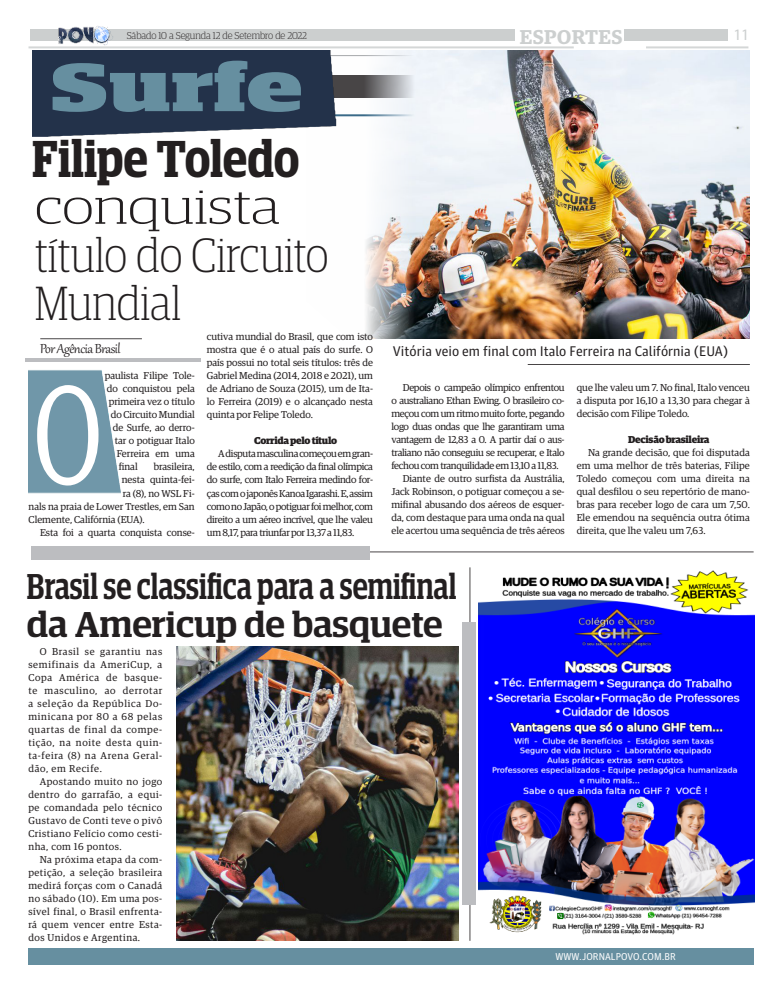
<style>
.page{position:relative;width:783px;height:993px;background:#fff}
.page>*{position:absolute;margin:0;border:0;box-sizing:border-box;transform-origin:0 0}
.Texto_interno_comum{font:140px "Guardian Egyptian";color:#fff;scale:.7 1}
.Título_-_2_colunas{font:900 68px "Guardian Egyptian Display";color:#668fa0;scale:1.53 1}
.Título_-_2_colunas-2{font:600 52px "Guardian Egyptian Display";letter-spacing:-.005em;color:#231f20;scale:.9 1}
.Título_-_2_colunas-3{font:300 48px "Guardian Egyptian Display";color:#231f20;scale:.93 1}
.Título_-_2_colunas-4{font:300 48px "Guardian Egyptian Display";color:#231f20;scale:1.3 1}
.Título_-_2_colunas-5{font:500 36px/38px "Guardian Egyptian Display";color:#231f20;scale:.82 1}
.Título_-_2_colunas-6{font:600 20px "Guardian Egyptian";letter-spacing:.02em;color:#cccfcf}
.Texto_interno_comum-2{font:16px "Gabriola";letter-spacing:-.03em;color:#231f20}
.Título_-_2_colunas-7{font:16px "Myriad Pro";color:#cccfcf}
.Título_-_2_colunas-8{font:14px "Guardian Agate Sans G1 D Regular";color:#231f20}
.Texto_interno_comum-3{font:10px/13px "Guardian Egyptian";color:#231f20;text-align:justify}
.Título_-_2_colunas-9{font:300 10px "Guardian Egyptian Display";color:#231f20}
.Texto_interno_comum-4{font:900 10px "Guardian Egyptian";letter-spacing:-.03em;color:#231f20}
.Título_-_2_colunas-10{font:10px "Guardian Agate Sans G1 D Regular";color:#fff}
</style>
<div class="page">
<div style="left:30px;top:29px;width:485px;height:12px;background:#cccfcf"></div>
<div style="left:624px;top:29px;width:103px;height:12px;background:#cccfcf"></div>
<hr style="left:646px;top:46px;width:102px;height:2px;background:#cccfcf">
<hr style="left:28px;top:46px;width:545px;height:2px;background:#cccfcf">
<img style="left:28px;top:26px;width:88px;height:23px">
<div style="left:28px;top:947px;width:725px;height:17px;background:#668fa0"></div>
<hr style="left:33px;top:551px;width:720px;height:1px;background:#231f20">
<div style="left:31px;top:546px;width:338px;height:14px;background:#bcbdc0"></div>
<div style="left:32px;top:50px;width:383px;height:87px;background:#23324a"></div>
<img style="left:307px;top:51px;width:442px;height:288px">
<hr style="left:527px;top:364px;width:222px;height:1px;background:#231f20">
<img style="left:29px;top:361px;width:92px;height:133px">
<hr style="left:26px;top:358px;width:175px;height:3px;background:#bcbdc0">
<hr style="left:40px;top:338px;width:102px;height:1px;background:#231f20">
<img style="left:478px;top:570px;width:276px;height:365px">
<img style="left:176px;top:646px;width:282px;height:294px">
<hr style="left:469px;top:567px;width:1px;height:373px;background:#231f20">
<div style="left:461px;top:622px;width:14px;height:281px;background:#bcbdc0"></div>
<p class="Título_-_2_colunas-9" style="left:127px;top:30px;width:181px">Sábado 10 a Segunda 12 de Setembro de 2022</p>
<p class="Título_-_2_colunas-6" style="left:519px;top:22px;width:104px">ESPORTES</p>
<p class="Título_-_2_colunas-7" style="left:733px;top:25px;width:17px">11</p>
<p class="Título_-_2_colunas" style="left:50px;top:50px;width:166px">Surfe</p>
<p class="Título_-_2_colunas-2" style="left:32px;top:130px;width:299px">Filipe Toledo</p>
<p class="Título_-_2_colunas-4" style="left:35px;top:182px;width:190px">conquista</p>
<p class="Título_-_2_colunas-3" style="left:35px;top:230px;width:317px">título do Circuito</p>
<p class="Título_-_2_colunas-3" style="left:35px;top:278px;width:159px">Mundial</p>
<p class="Texto_interno_comum-2" style="left:40px;top:338px;width:82px">Por Agência Brasil</p>
<p class="Texto_interno_comum-3" style="left:105px;top:368px;width:92px">paulista Filipe Tole-</p>
<p class="Texto_interno_comum-3" style="left:107px;top:381px;width:90px">do conquistou pela</p>
<p class="Texto_interno_comum-3" style="left:109px;top:394px;width:87px">primeira vez o título</p>
<p class="Texto_interno_comum-3" style="left:111px;top:407px;width:86px">do Circuito Mundial</p>
<p class="Texto_interno_comum-3" style="left:113px;top:420px;width:84px">de Surfe, ao derro-</p>
<p class="Texto_interno_comum-3" style="left:115px;top:433px;width:81px">tar o potiguar Italo</p>
<p class="Texto_interno_comum-3" style="left:117px;top:446px;width:80px">Ferreira em uma</p>
<p class="Texto_interno_comum-3" style="left:119px;top:459px;width:20px">final</p>
<p class="Texto_interno_comum-3" style="left:154px;top:459px;width:43px">brasileira,</p>
<p class="Texto_interno_comum-3" style="left:122px;top:472px;width:75px">nesta quinta-fei-</p>
<p class="Texto_interno_comum-3" style="left:123px;top:485px;width:74px">ra (8), no WSL Fi-</p>
<p class="Texto_interno_comum-3" style="left:29px;top:498px;width:168px">nals na praia de Lower Trestles, em San</p>
<p class="Texto_interno_comum-3" style="left:29px;top:511px;width:118px">Clemente, Califórnia (EUA).</p>
<p class="Texto_interno_comum-3" style="left:40px;top:524px;width:156px">Esta foi a quarta conquista conse-</p>
<p class="Texto_interno_comum" style="left:34px;top:339px;width:97px">O</p>
<p class="Texto_interno_comum-3" style="left:207px;top:329px;width:168px">cutiva mundial do Brasil, que com isto mostra que é o atual país do surfe. O país possui no total seis títulos: três de Gabriel Medina (2014, 2018 e 2021), um de Adriano de Souza (2015), um de Ita&shy;lo Ferreira (2019) e o alcançado nesta quinta por Felipe Toledo.</p>
<p class="Texto_interno_comum-4" style="left:254px;top:433px;width:85px">Corrida pelo título</p>
<p class="Texto_interno_comum-3" style="left:207px;top:446px;width:168px;text-indent:11px">A disputa masculina começou em gran&shy;de estilo, com a reedição da final olímpica do surfe, com Italo Ferreira medindo for&shy;ças com o japonês Kanoa Igarashi. E, assim como no Japão, o potiguar foi melhor, com direito a um aéreo incrível, que lhe valeu um 8,17, para triunfar por 13,37 a 11,83.</p>
<p class="Título_-_2_colunas-8" style="left:393px;top:341px;width:336px">Vitória veio em final com Italo Ferreira na Califórnia (EUA)</p>
<p class="Texto_interno_comum-3" style="left:391px;top:380px;width:175px;text-indent:11px">Depois o campeão olímpico enfrentou o australiano Ethan Ewing. O brasileiro co&shy;meçou com um ritmo muito forte, pegando logo duas ondas que lhe garantiram uma vantagem de 12,83 a 0. A partir daí o aus&shy;traliano não conseguiu se recuperar, e Italo fechou com tranquilidade em 13,10 a 11,83.</p>
<p class="Texto_interno_comum-3" style="left:391px;top:471px;width:175px;text-indent:11px">Diante de outro surfista da Austrália, Jack Robinson, o potiguar começou a se&shy;mifinal abusando dos aéreos de esquer&shy;da, com destaque para uma onda na qual ele acertou uma sequência de três aéreos</p>
<p class="Texto_interno_comum-3" style="left:576px;top:380px;width:175px">que lhe valeu um 7. No final, Italo venceu a disputa por 16,10 a 13,30 para chegar à decisão com Filipe Toledo.</p>
<p class="Texto_interno_comum-4" style="left:628px;top:431px;width:83px">Decisão brasileira</p>
<p class="Texto_interno_comum-3" style="left:576px;top:445px;width:175px;text-indent:11px">Na grande decisão, que foi disputada em uma melhor de três baterias, Filipe Toledo começou com uma direita na qual desfilou o seu repertório de mano&shy;bras para receber logo de cara um 7,50.<br>Ele emendou na sequência outra ótima direita, que lhe valeu um 7,63.</p>
<p class="Título_-_2_colunas-5" style="left:27px;top:567px;width:525px">Brasil se classifica para a semifinal da Americup de basquete</p>
<p class="Texto_interno_comum-3" style="left:28px;top:644px;width:135px;text-indent:11px">O Brasil se garantiu nas semifinais da AmeriCup, a Copa América de basque&shy;te masculino, ao derrotar a seleção da República Do&shy;minicana por 80 a 68 pelas quartas de final da compe&shy;tição, na noite desta quin&shy;ta-feira (8) na Arena Geral&shy;dão, em Recife.</p>
<p class="Texto_interno_comum-3" style="left:28px;top:774px;width:135px;text-indent:11px">Apostando muito no jogo dentro do garrafão, a equi&shy;pe comandada pelo técnico Gustavo de Conti teve o pivô Cristiano Felício como cesti&shy;nha, com 16 pontos.</p>
<p class="Texto_interno_comum-3" style="left:28px;top:852px;width:135px;text-indent:11px">Na próxima etapa da com&shy;petição, a seleção brasileira medirá forças com o Canadá no sábado (10). Em uma pos&shy;sível final, o Brasil enfrenta&shy;rá quem vencer entre Esta&shy;dos Unidos e Argentina.</p>
<p class="Título_-_2_colunas-10" style="left:555px;top:949px;width:122px">WWW.JORNALPOVO.COM.BR</p>
</div>
